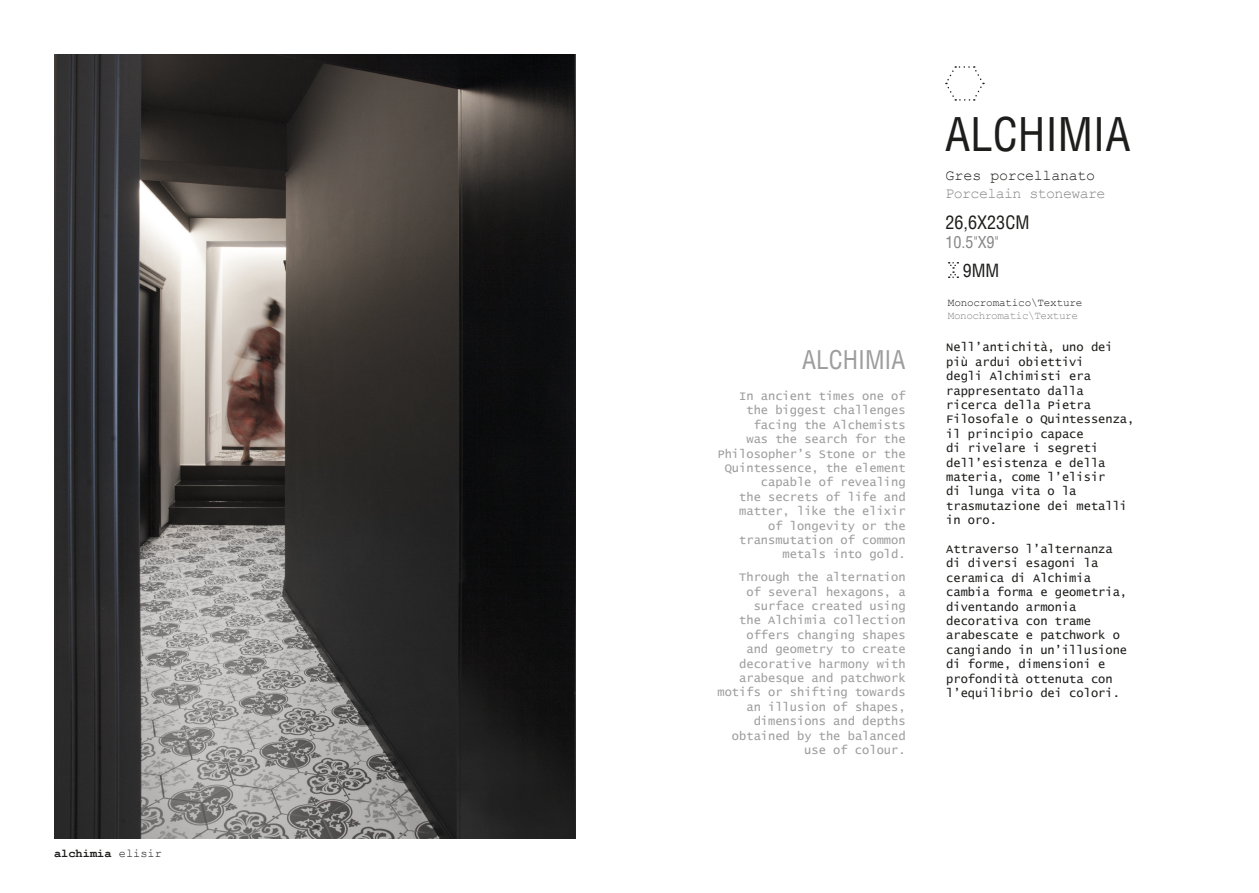
<style>
.page{position:relative;width:1259px;height:893px;background:#fff}
.page>*{position:absolute;margin:0;border:0;box-sizing:border-box;transform-origin:0 0}
.Intestazione_-_Nome_Serie{font:condensed 45.15px "Helvetica LT";color:#1d1d1b}
.Titolo_Serie_25{font:condensed 25.05px "Helvetica LT";color:#9d9d9d}
.t1{font:condensed 18.15px "Helvetica LT";color:#1d1d1b}
.Formati_cm_9{font:condensed 17.7px "Helvetica LT";color:#1d1d1b}
.t2{font:condensed 16.05px "Helvetica LT";color:#878787}
.Formati_cm_9-2{font:15px "Courier New";letter-spacing:-.04em;color:#878787}
.Formati_cm_9-3{font:15px "Courier New";letter-spacing:-.02em;color:#1d1d1b}
.t3{font:12px/14.4px "Lucida Console";color:#9d9d9d;text-align:right}
.t4{font:12px/14.4px "Lucida Console";color:#1d1d1b}
.Minimali_-_Nome_colore{font:700 12px "Courier New";color:#1d1d1b}
.Formati_cm_9-4{font:11.1px "Courier New";letter-spacing:-.02em;color:#1d1d1b}
.Formati_cm_9-5{font:11.1px "Courier New";letter-spacing:-.04em;color:#878787}
.s1{font-weight:400}
</style>
<div class="page">
<svg style="left:948px;top:262px;width:10px;height:16px"></svg>
<img style="left:54px;top:54px;width:521px;height:785px">
<svg style="left:945px;top:66px;width:39px;height:35px"></svg>
<p class="Minimali_-_Nome_colore" style="left:54px;top:846px;width:110px">alchimia <span class="s1">elisir</span></p>
<p class="Intestazione_-_Nome_Serie" style="left:945px;top:107px;width:187px">ALCHIMIA</p>
<p class="Formati_cm_9-3" style="left:945px;top:166px;width:151px">Gres porcellanato</p>
<p class="Formati_cm_9-2" style="left:945px;top:184px;width:162px">Porcelain stoneware</p>
<p class="t1" style="left:945px;top:211px;width:85px">26,6X23CM</p>
<p class="t2" style="left:945px;top:232px;width:55px">10.5"X9"</p>
<p class="Formati_cm_9" style="left:963px;top:260px;width:38px">9MM</p>
<p class="Formati_cm_9-4" style="left:948px;top:296px;width:136px">Monocromatico\Texture</p>
<p class="Formati_cm_9-5" style="left:948px;top:309px;width:132px">Monochromatic\Texture</p>
<p class="Titolo_Serie_25" style="left:802px;top:344px;width:105px">ALCHIMIA</p>
<p class="t4" style="left:946px;top:341px;width:190px">Nell’antichità, uno dei più ardui obiettivi<br>degli Alchimisti era rappresentato dalla ricerca della Pietra<br>Filosofale o Quintessenza, il principio capace<br>di rivelare i segreti dell’esistenza e della materia, come l’elisir<br>di lunga vita o la trasmutazione dei metalli in oro.</p>
<p class="t4" style="left:946px;top:542px;width:182px">Attraverso l’alternanza di diversi esagoni la ceramica di Alchimia cambia forma e geometria, diventando armonia decorativa con trame arabescate e patchwork o cangiando in un’illusione di forme, dimensioni e profondità ottenuta con l’equilibrio dei colori.</p>
<p class="t3" style="left:717px;top:389px;width:190px">In ancient times one of the biggest challenges facing the Alchemists<br>was the search for the<br>Philosopher’s Stone or the<br>Quintessence, the element capable of revealing<br>the secrets of life and matter, like the elixir<br>of longevity or the transmutation of common metals into gold.</p>
<p class="t3" style="left:717px;top:571px;width:190px">Through the alternation<br>of several hexagons, a surface created using<br>the Alchimia collection offers changing shapes<br>and geometry to create decorative harmony with arabesque and patchwork motifs or shifting towards an illusion of shapes, dimensions and depths obtained by the balanced use of colour.</p>
</div>
